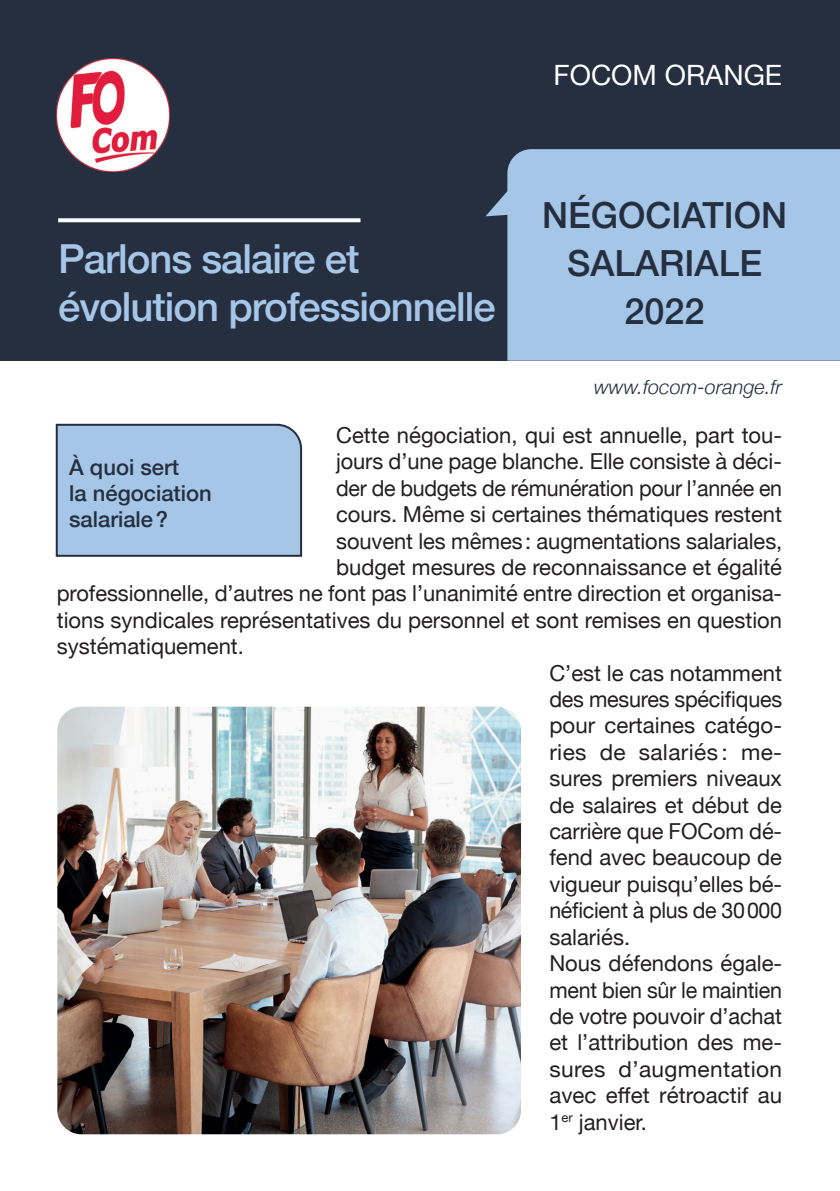
<style>
.page{position:relative;width:840px;height:1191px;background:#fff}
.page>*{position:absolute;margin:0;border:0;box-sizing:border-box;transform-origin:0 0}
.t1{font:500 40px "Helvetica Neue";letter-spacing:-.025em;color:#a6c6e8}
.t2{font:500 36px "Helvetica Neue";color:#252f40}
.t3{font:28px "Helvetica Neue";color:#fff}
.t4{font:22px/26.4px "Helvetica Neue";color:#231f20;text-align:justify}
.t5{font:500 22px/26.4px "Helvetica Neue";color:#252f40}
.t6{font:italic 300 20px "Helvetica Neue";color:#252f40}
</style>
<div class="page">
<div style="left:0;top:0;width:839px;height:361px;background:#252f40"></div>
<div style="left:507px;top:149px;width:332px;height:212px;background:#a6c6e8"></div>
<svg style="left:486px;top:185px;width:29px;height:31px"></svg>
<img style="left:57px;top:59px;width:113px;height:113px">
<svg style="left:58px;top:218px;width:302px;height:4px"></svg>
<img style="left:57px;top:706px;width:463px;height:428px">
<svg style="left:55px;top:423px;width:248px;height:134px;background:#a4c2e2"></svg>
<p class="t1" style="left:58px;top:227px;width:302px">Parlons salaire et</p>
<p class="t1" style="left:58px;top:275px;width:439px">évolution professionnelle</p>
<p class="t3" style="left:553px;top:54px;width:230px">FOCOM ORANGE</p>
<p class="t2" style="left:541px;top:186px;width:246px">NÉGOCIATION</p>
<p class="t2" style="left:567px;top:234px;width:196px">SALARIALE</p>
<p class="t2" style="left:624px;top:282px;width:82px">2022</p>
<p class="t6" style="left:593px;top:371px;width:189px">www.focom-orange.fr</p>
<p class="t4" style="left:336px;top:423px;width:447px">Cette négociation, qui est annuelle, part tou-</p>
<p class="t4" style="left:336px;top:449px;width:447px">jours d’une page blanche. Elle consiste à déci-</p>
<p class="t4" style="left:336px;top:476px;width:447px">der de budgets de rémunération pour l’année en</p>
<p class="t4" style="left:336px;top:502px;width:447px">cours. Même si certaines thématiques restent</p>
<p class="t4" style="left:336px;top:529px;width:447px">souvent les mêmes: augmentations salariales,</p>
<p class="t4" style="left:336px;top:555px;width:447px">budget mesures de reconnaissance et égalité</p>
<p class="t4" style="left:57px;top:581px;width:726px">professionnelle, d’autres ne font pas l’unanimité entre direction et organisa-</p>
<p class="t4" style="left:57px;top:608px;width:726px">tions syndicales représentatives du personnel et sont remises en question</p>
<p class="t4" style="left:57px;top:634px;width:189px">systématiquement.</p>
<p class="t4" style="left:549px;top:661px;width:234px">C’est le cas notamment des mesures spécifiques pour certaines catégo&shy;ries de salariés : me&shy;sures premiers niveaux de salaires et début de carrière que FOCom dé&shy;fend avec beaucoup de vigueur puisqu’elles bé&shy;néficient à plus de 30000 salariés.</p>
<p class="t4" style="left:549px;top:951px;width:234px">Nous défendons égale&shy;ment bien sûr le maintien de votre pouvoir d’achat et l’attribution des me&shy;sures d’augmentation avec effet rétroactif au 1<sup>er</sup> janvier.</p>
<p class="t5" style="left:69px;top:452px;width:112px">À quoi sert</p>
<p class="t5" style="left:69px;top:478px;width:144px">la négociation salariale?</p>
</div>
